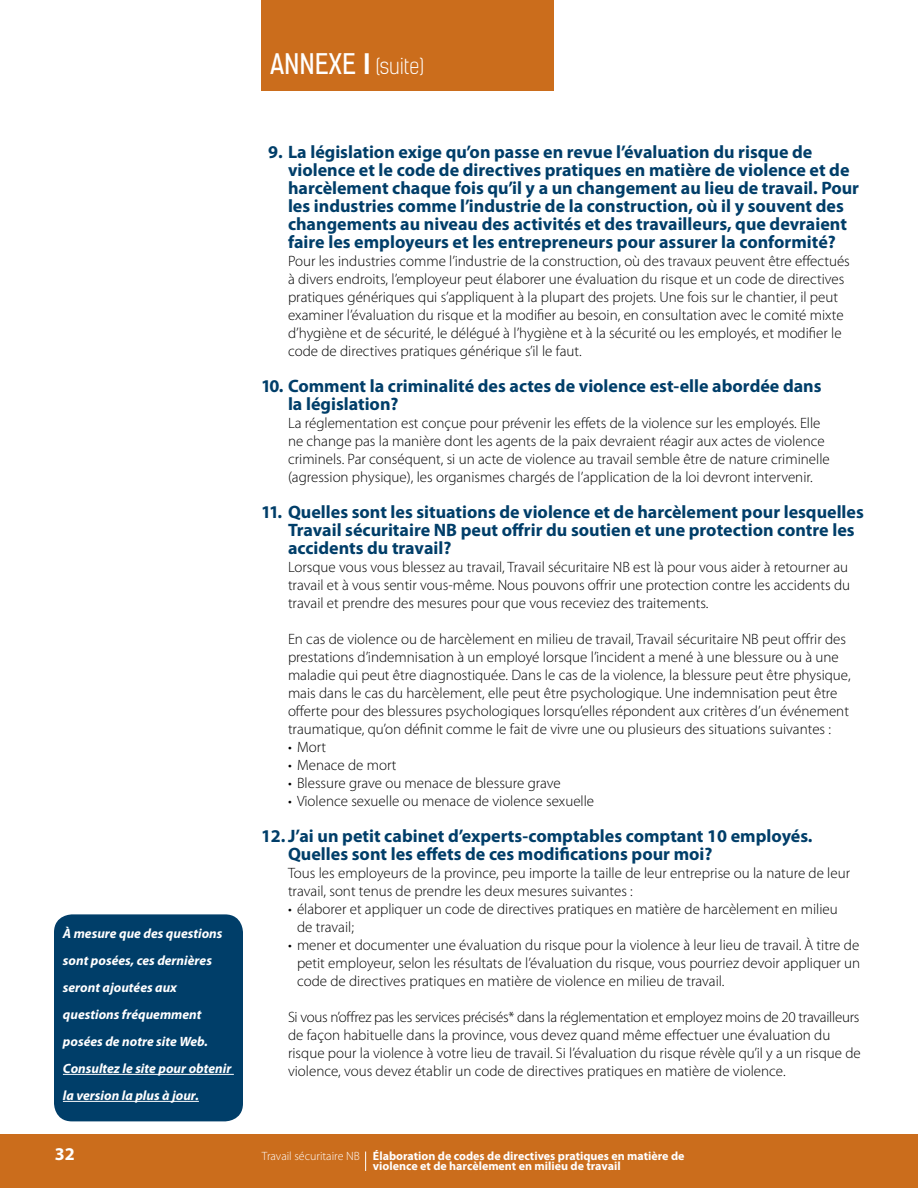
<style>
.page{position:relative;width:918px;height:1188px;background:#fff}
.page>*{position:absolute;margin:0;border:0;box-sizing:border-box;transform-origin:0 0}
.t1{font:300 21px "Kelson Sans";color:#fff}
.t2{font:700 18px/18px "Myriad Pro";color:#003e69}
.t3{font:700 18px "Myriad Pro";color:#fff}
.t4{font:300 15px/18px "Myriad Pro";color:#000}
.t5{font:italic 700 13.5px/27px "Myriad Pro";color:#fff}
.t6{font:700 12px/10.5px "Myriad Pro";color:#fff}
.s1{font-weight:400;font-size:27px}
.s2{font-weight:700;font-size:27px}
.s3{font-weight:300}
</style>
<div class="page">
<div style="left:0;top:1135px;width:918px;height:53px;background:#cb6d1c"></div>
<div style="left:261px;top:0;width:293px;height:90px;background:#cb6d1c"></div>
<svg style="left:365px;top:1152px;width:1px;height:19px"></svg>
<div style="left:54px;top:914px;width:189px;height:207px;background:#003e69;border-radius:18px"></div>
<hr style="left:63px;top:1074px;width:171px;height:1px;background:#fff">
<hr style="left:63px;top:1101px;width:136px;height:1px;background:#fff">
<p class="t5" style="left:63px;top:920px;width:170px">À mesure que des questions sont posées, ces dernières seront ajoutées aux questions fréquemment posées de notre site Web.<br>Consultez le site pour obtenir la version la plus à jour.</p>
<h1 class="t1" style="left:270px;top:54px;width:156px"><span class="s1">ANNEXE</span> <span class="s2">I</span> (suite)</h1>
<p class="t2" style="left:288px;top:142px;width:573px;text-indent:-20px">9. La législation exige qu’on passe en revue l’évaluation du risque de violence et le code de directives pratiques en matière de violence et de harcèlement chaque fois qu’il y a un changement au lieu de travail. Pour les industries comme l’industrie de la construction, où il y souvent des changements au niveau des activités et des travailleurs, que devraient faire les employeurs et les entrepreneurs pour assurer la conformité?</p>
<p class="t4" style="left:288px;top:251px;width:563px">Pour les industries comme l’industrie de la construction, où des travaux peuvent être effectués à divers endroits, l’employeur peut élaborer une évaluation du risque et un code de directives pratiques génériques qui s’appliquent à la plupart des projets. Une fois sur le chantier, il peut examiner l’évaluation du risque et la modifier au besoin, en consultation avec le comité mixte d’hygiène et de sécurité, le délégué à l’hygiène et à la sécurité ou les employés, et modifier le code de directives pratiques générique s’il le faut.</p>
<p class="t2" style="left:288px;top:376px;width:535px;text-indent:-27px">10. Comment la criminalité des actes de violence est-elle abordée dans la législation?</p>
<p class="t4" style="left:288px;top:413px;width:543px">La réglementation est conçue pour prévenir les effets de la violence sur les employés. Elle ne change pas la manière dont les agents de la paix devraient réagir aux actes de violence criminels. Par conséquent, si un acte de violence au travail semble être de nature criminelle (agression physique), les organismes chargés de l’application de la loi devront intervenir.</p>
<p class="t2" style="left:288px;top:502px;width:577px;text-indent:-27px">11. Quelles sont les situations de violence et de harcèlement pour lesquelles<br>Travail sécuritaire NB peut offrir du soutien et une protection contre les accidents du travail?</p>
<p class="t4" style="left:288px;top:557px;width:564px">Lorsque vous vous blessez au travail, Travail sécuritaire NB est là pour vous aider à retourner au travail et à vous sentir vous-même. Nous pouvons offrir une protection contre les accidents du travail et prendre des mesures pour que vous receviez des traitements.</p>
<p class="t4" style="left:288px;top:629px;width:564px">En cas de violence ou de harcèlement en milieu de travail, Travail sécuritaire NB peut offrir des prestations d’indemnisation à un employé lorsque l’incident a mené à une blessure ou à une maladie qui peut être diagnostiquée. Dans le cas de la violence, la blessure peut être physique, mais dans le cas du harcèlement, elle peut être psychologique. Une indemnisation peut être offerte pour des blessures psychologiques lorsqu’elles répondent aux critères d’un événement traumatique, qu’on définit comme le fait de vivre une ou plusieurs des situations suivantes :</p>
<p class="t4" style="left:288px;top:737px;width:40px">• Mort</p>
<p class="t4" style="left:288px;top:755px;width:110px">• Menace de mort</p>
<p class="t4" style="left:288px;top:773px;width:274px">• Blessure grave ou menace de blessure grave</p>
<p class="t4" style="left:288px;top:791px;width:308px">• Violence sexuelle ou menace de violence sexuelle</p>
<p class="t2" style="left:288px;top:826px;width:526px;text-indent:-27px">12. J’ai un petit cabinet d’experts-comptables comptant 10 employés.<br>Quelles sont les effets de ces modifications pour moi?</p>
<p class="t4" style="left:288px;top:863px;width:564px">Tous les employeurs de la province, peu importe la taille de leur entreprise ou la nature de leur travail, sont tenus de prendre les deux mesures suivantes :</p>
<p class="t4" style="left:297px;top:899px;width:542px;text-indent:-9px">• élaborer et appliquer un code de directives pratiques en matière de harcèlement en milieu de travail;</p>
<p class="t4" style="left:297px;top:935px;width:565px;text-align:justify;text-indent:-9px">• mener et documenter une évaluation du risque pour la violence à leur lieu de travail. À titre de petit employeur, selon les résultats de l’évaluation du risque, vous pourriez devoir appliquer un code de directives pratiques en matière de violence en milieu de travail.</p>
<p class="t4" style="left:288px;top:1007px;width:574px">Si vous n’offrez pas les services précisés* dans la réglementation et employez moins de 20 travailleurs de façon habituelle dans la province, vous devez quand même effectuer une évaluation du risque pour la violence à votre lieu de travail. Si l’évaluation du risque révèle qu’il y a un risque de violence, vous devez établir un code de directives pratiques en matière de violence.</p>
<p class="t3" style="left:55px;top:1142px;width:21px">32</p>
<p class="t6" style="left:373px;top:1150px;width:313px;text-indent:-111px"><span class="s3">Travail sécuritaire NB</span> Élaboration de codes de directives pratiques en matière de violence et de harcèlement en milieu de travail</p>
</div>
